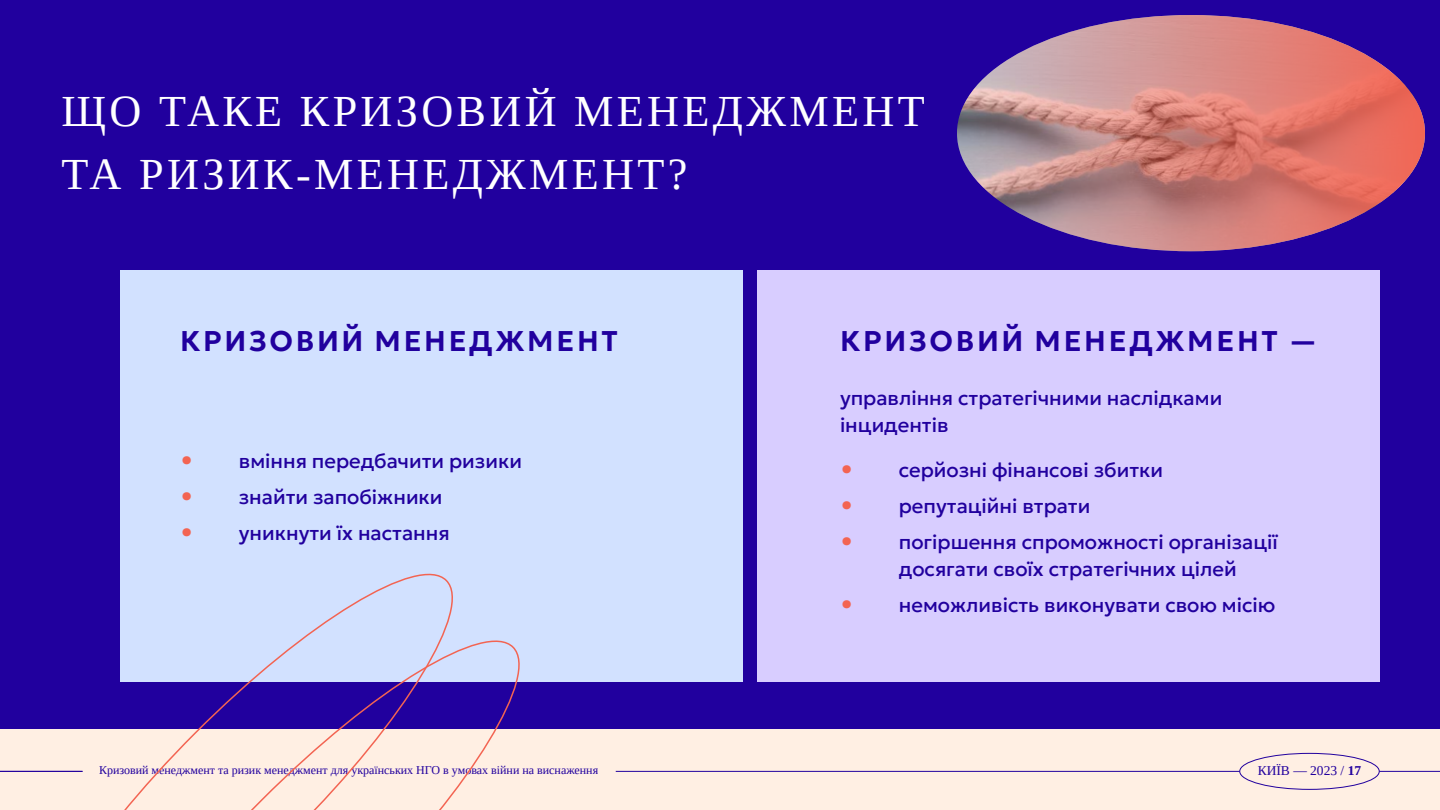
<style>
.page{position:relative;width:1440px;height:810px;background:#ffefe3}
.page>*{position:absolute;margin:0;border:0;box-sizing:border-box;transform-origin:0 0}
.t1{font:44.25px/63px "Tinos";letter-spacing:.075em;color:#fff}
.t2{font:600 28.5px "Geologica Cursive";letter-spacing:.095em;color:#21009e}
.t3{font:20.25px/27px "Geologica Cursive";color:#21009e}
.t4{font:13.5px "Tinos";color:#21009e}
.t5{font:12px "Tinos";color:#21009e}
.s1{font-weight:500;font-size:22.5px;color:#f36452}
.s2{font-weight:700}
</style>
<div class="page">
<hr style="left:1379px;top:771px;width:61px;height:1px;background:#21009e">
<hr style="left:616px;top:771px;width:624px;height:1px;background:#21009e">
<hr style="left:0;top:771px;width:82px;height:1px;background:#21009e">
<div style="left:1239px;top:753px;width:141px;height:37px;border:1px solid #21009e;border-radius:50%"></div>
<div style="left:0;top:0;width:1440px;height:729px;background:#21009e"></div>
<img style="left:957px;top:15px;width:468px;height:236px">
<svg style="left:957px;top:15px;width:468px;height:236px;background:#cf857f"></svg>
<div style="left:120px;top:270px;width:622px;height:412px;background:#d2e1ff"></div>
<div style="left:758px;top:270px;width:622px;height:412px;background:#d8cdff"></div>
<svg style="left:124px;top:618px;width:396px;height:192px"></svg>
<h1 class="t1" style="left:62px;top:79px;width:865px">ЩО ТАКЕ КРИЗОВИЙ МЕНЕДЖМЕНТ<br>ТА РИЗИК-МЕНЕДЖМЕНТ?</h1>
<h2 class="t2" style="left:180px;top:316px;width:439px">КРИЗОВИЙ МЕНЕДЖМЕНТ</h2>
<h2 class="t2" style="left:840px;top:316px;width:479px">КРИЗОВИЙ МЕНЕДЖМЕНТ —</h2>
<p class="t3" style="left:840px;top:383px;width:384px">управління стратегічними наслідками інцидентів</p>
<p class="t3" style="left:181px;top:446px;width:342px"><span class="s1">•</span> вміння передбачити ризики</p>
<p class="t3" style="left:181px;top:482px;width:263px"><span class="s1">•</span> знайти запобіжники</p>
<p class="t3" style="left:181px;top:518px;width:270px"><span class="s1">•</span> уникнути їх настання</p>
<p class="t3" style="left:841px;top:455px;width:323px"><span class="s1">•</span> серйозні фінансові збитки</p>
<p class="t3" style="left:841px;top:491px;width:251px"><span class="s1">•</span> репутаційні втрати</p>
<p class="t3" style="left:899px;top:527px;width:380px;text-indent:-58px"><span class="s1">•</span> погіршення спроможності організації досягати своїх стратегічних цілей</p>
<p class="t3" style="left:841px;top:590px;width:436px"><span class="s1">•</span> неможливість виконувати свою місію</p>
<p class="t5" style="left:99px;top:762px;width:501px">Кризовий менеджмент та ризик менеджмент для українських НГО в умовах війни на виснаження</p>
<p class="t4" style="left:1258px;top:762px;width:105px">КИЇВ — 2023 / <span class="s2">17</span></p>
</div>
